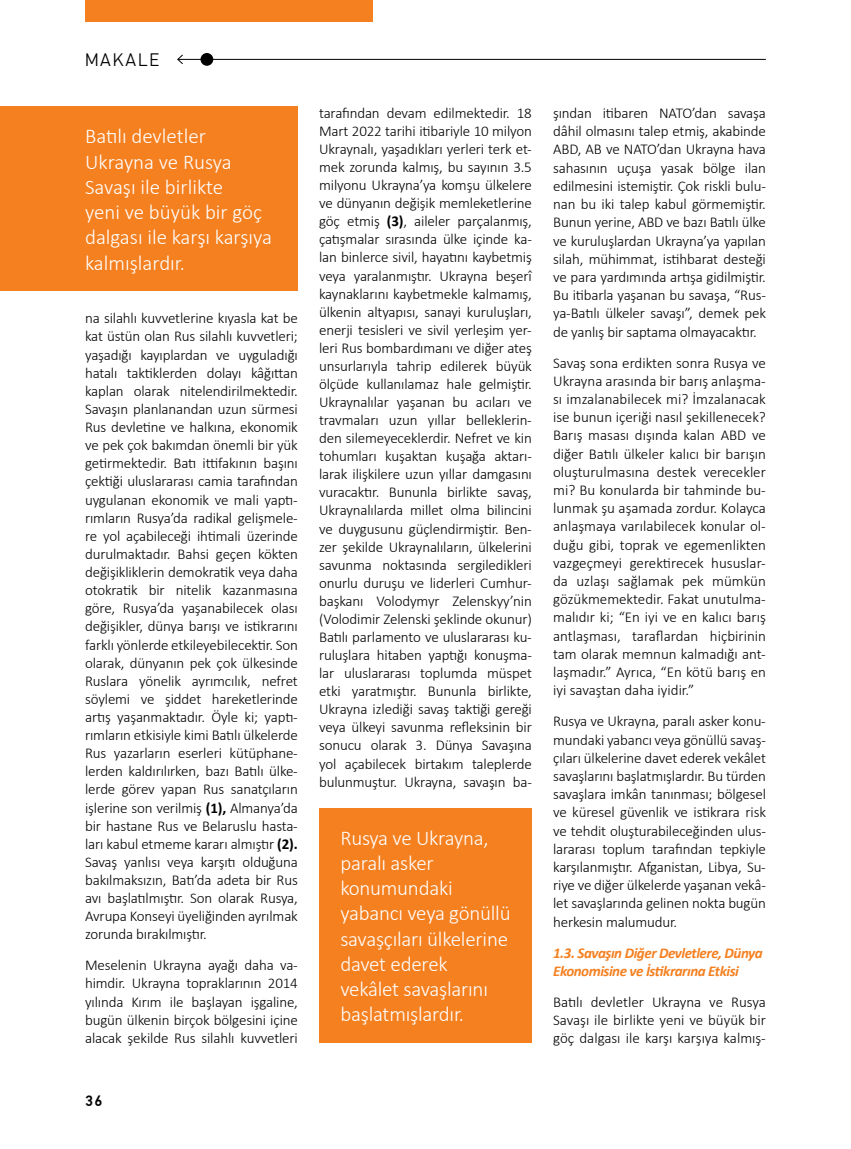
<style>
.page{position:relative;width:851px;height:1149px;background:#fff}
.page>*{position:absolute;margin:0;border:0;box-sizing:border-box;transform-origin:0 0}
.t1{font:300 21px/25.2px "Calibri";letter-spacing:-.01em;color:#fff}
.t2{font:300 18px "PF Din Text Pro";letter-spacing:.1em;color:#000}
.t3{font:300 15px/18.1px "Calibri";letter-spacing:-.01em;color:#000;text-align:justify}
.t4{font:italic 700 15px/18.1px "Calibri";letter-spacing:-.03em;color:#f58020}
.t5{font:500 15px "PF Din Text Pro";color:#000}
.s1{font-weight:700}
</style>
<div class="page">
<div style="left:200px;top:53px;width:13px;height:13px;background:#000;border-radius:50%"></div>
<hr style="left:178px;top:59px;width:587px;height:1px;background:#000">
<svg style="left:177px;top:54px;width:6px;height:10px"></svg>
<div style="left:85px;top:0;width:288px;height:21px;background:#f58020"></div>
<div style="left:0;top:106px;width:298px;height:185px;background:#f58020"></div>
<div style="left:319px;top:807px;width:212px;height:235px;background:#f58020"></div>
<p class="t2" style="left:85px;top:50px;width:76px">MAKALE</p>
<h1 class="t1" style="left:85px;top:124px;width:188px">Batılı devletler<br>Ukrayna ve Rusya<br>Savaşı ile birlikte<br>yeni ve büyük bir göç dalgası ile karşı karşıya kalmışlardır.</h1>
<p class="t3" style="left:85px;top:309px;width:214px">na silahlı kuvvetlerine kıyasla kat be kat üstün olan Rus silahlı kuvvetleri; yaşadığı kayıplardan ve uyguladığı hatalı taktiklerden dolayı kâğıttan kaplan olarak nitelendirilmektedir.<br>Savaşın planlanandan uzun sürmesi Rus devletine ve halkına, ekonomik ve pek çok bakımdan önemli bir yük getirmektedir. Batı ittifakının başını çektiği uluslararası camia tarafından uygulanan ekonomik ve mali yaptı&shy;rımların Rusya’da radikal gelişmele&shy;re yol açabileceği ihtimali üzerinde durulmaktadır. Bahsi geçen kökten değişikliklerin demokratik veya daha otokratik bir nitelik kazanmasına göre, Rusya’da yaşanabilecek olası değişikler, dünya barışı ve istikrarını farklı yönlerde etkileyebilecektir. Son olarak, dünyanın pek çok ülkesinde Ruslara yönelik ayrımcılık, nefret söylemi ve şiddet hareketlerinde artış yaşanmaktadır. Öyle ki; yaptı&shy;rımların etkisiyle kimi Batılı ülkelerde Rus yazarların eserleri kütüphane&shy;lerden kaldırılırken, bazı Batılı ülke&shy;lerde görev yapan Rus sanatçıların işlerine son verilmiş <span class="s1">(1),</span> Almanya’da bir hastane Rus ve Belaruslu hasta&shy;ları kabul etmeme kararı almıştır <span class="s1">(2).<br></span>Savaş yanlısı veya karşıtı olduğuna bakılmaksızın, Batı’da adeta bir Rus avı başlatılmıştır. Son olarak Rusya, Avrupa Konseyi üyeliğinden ayrılmak zorunda bırakılmıştır.</p>
<p class="t3" style="left:85px;top:955px;width:214px">Meselenin Ukrayna ayağı daha va&shy;himdir. Ukrayna topraklarının 2014 yılında Kırım ile başlayan işgaline, bugün ülkenin birçok bölgesini içine alacak şekilde Rus silahlı kuvvetleri</p>
<p class="t5" style="left:85px;top:1091px;width:19px">36</p>
<p class="t3" style="left:319px;top:104px;width:214px">tarafından devam edilmektedir. 18<br>Mart 2022 tarihi itibariyle 10 milyon Ukraynalı, yaşadıkları yerleri terk et&shy;mek zorunda kalmış, bu sayının 3.5 milyonu Ukrayna’ya komşu ülkelere ve dünyanın değişik memleketlerine göç etmiş <span class="s1">(3)</span>, aileler parçalanmış, çatışmalar sırasında ülke içinde ka&shy;lan binlerce sivil, hayatını kaybetmiş veya yaralanmıştır. Ukrayna beşerî kaynaklarını kaybetmekle kalmamış, ülkenin altyapısı, sanayi kuruluşları, enerji tesisleri ve sivil yerleşim yer&shy;leri Rus bombardımanı ve diğer ateş unsurlarıyla tahrip edilerek büyük ölçüde kullanılamaz hale gelmiştir.<br>Ukraynalılar yaşanan bu acıları ve travmaları uzun yıllar belleklerin&shy;den silemeyeceklerdir. Nefret ve kin tohumları kuşaktan kuşağa aktarı&shy;larak ilişkilere uzun yıllar damgasını vuracaktır. Bununla birlikte savaş, Ukraynalılarda millet olma bilincini ve duygusunu güçlendirmiştir. Ben&shy;zer şekilde Ukraynalıların, ülkelerini savunma noktasında sergiledikleri onurlu duruşu ve liderleri Cumhur&shy;başkanı Volodymyr Zelenskyy’nin (Volodimir Zelenski şeklinde okunur)<br>Batılı parlamento ve uluslararası ku&shy;ruluşlara hitaben yaptığı konuşma&shy;lar uluslararası toplumda müspet etki yaratmıştır. Bununla birlikte, Ukrayna izlediği savaş taktiği gereği veya ülkeyi savunma refleksinin bir sonucu olarak 3. Dünya Savaşına yol açabilecek birtakım taleplerde bulunmuştur. Ukrayna, savaşın ba-</p>
<p class="t3" style="left:553px;top:104px;width:214px">şından itibaren NATO’dan savaşa dâhil olmasını talep etmiş, akabinde ABD, AB ve NATO’dan Ukrayna hava sahasının uçuşa yasak bölge ilan edilmesini istemiştir. Çok riskli bulu&shy;nan bu iki talep kabul görmemiştir.<br>Bunun yerine, ABD ve bazı Batılı ülke ve kuruluşlardan Ukrayna’ya yapılan silah, mühimmat, istihbarat desteği ve para yardımında artışa gidilmiştir.<br>Bu itibarla yaşanan bu savaşa, “Rus&shy;ya-Batılı ülkeler savaşı”, demek pek de yanlış bir saptama olmayacaktır.</p>
<p class="t3" style="left:553px;top:353px;width:214px">Savaş sona erdikten sonra Rusya ve Ukrayna arasında bir barış anlaşma&shy;sı imzalanabilecek mi? İmzalanacak ise bunun içeriği nasıl şekillenecek?<br>Barış masası dışında kalan ABD ve diğer Batılı ülkeler kalıcı bir barışın oluşturulmasına destek verecekler mi? Bu konularda bir tahminde bu&shy;lunmak şu aşamada zordur. Kolayca anlaşmaya varılabilecek konular ol&shy;duğu gibi, toprak ve egemenlikten vazgeçmeyi gerektirecek hususlar&shy;da uzlaşı sağlamak pek mümkün gözükmemektedir. Fakat unutulma&shy;malıdır ki; “En iyi ve en kalıcı barış antlaşması, taraflardan hiçbirinin tam olarak memnun kalmadığı ant&shy;laşmadır.” Ayrıca, “En kötü barış en iyi savaştan daha iyidir.”</p>
<p class="t3" style="left:553px;top:711px;width:214px">Rusya ve Ukrayna, paralı asker konu&shy;mundaki yabancı veya gönüllü savaş&shy;çıları ülkelerine davet ederek vekâlet savaşlarını başlatmışlardır. Bu türden savaşlara imkân tanınması; bölgesel ve küresel güvenlik ve istikrara risk ve tehdit oluşturabileceğinden ulus&shy;lararası toplum tarafından tepkiyle karşılanmıştır. Afganistan, Libya, Su&shy;riye ve diğer ülkelerde yaşanan vekâ&shy;let savaşlarında gelinen nokta bugün herkesin malumudur.</p>
<p class="t4" style="left:553px;top:942px;width:211px">1.3. Savaşın Diğer Devletlere, Dünya<br>Ekonomisine ve İstikrarına Etkisi</p>
<p class="t3" style="left:553px;top:992px;width:214px">Batılı devletler Ukrayna ve Rusya Savaşı ile birlikte yeni ve büyük bir göç dalgası ile karşı karşıya kalmış-</p>
<h1 class="t1" style="left:340px;top:824px;width:172px">Rusya ve Ukrayna, paralı asker konumundaki yabancı veya gönüllü savaşçıları ülkelerine davet ederek vekâlet savaşlarını başlatmışlardır.</h1>
</div>
